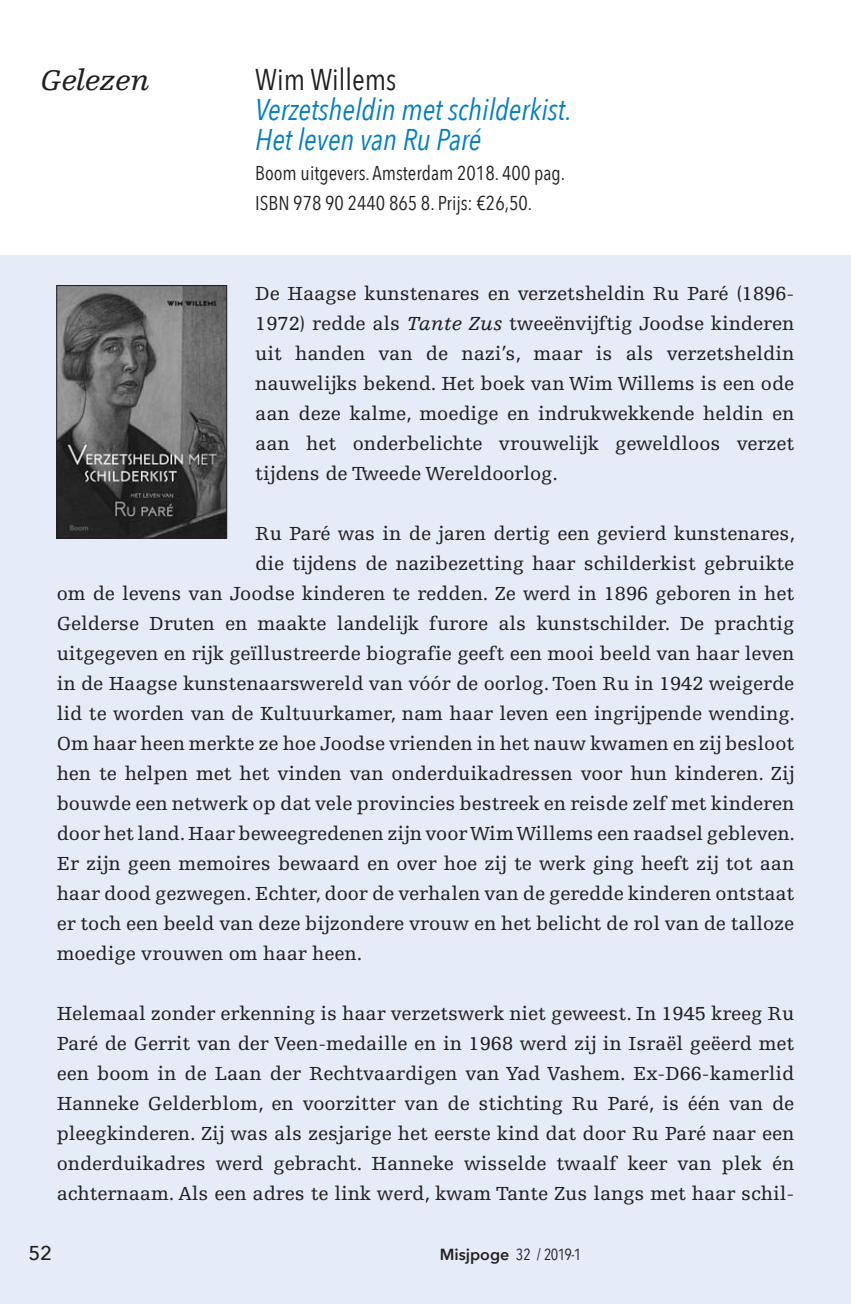
<style>
.page{position:relative;width:851px;height:1304px;background:#fff}
.page>*{position:absolute;margin:0;border:0;box-sizing:border-box;transform-origin:0 0}
.t1{font:italic 30px/30px "Avenir Next Condensed";color:#007dc3}
.t2{font:30px "Avenir Next Condensed";color:#231f20}
.t3{font:italic 30px "Egyptienne F";color:#231f20}
.t4{font:20px/30px "Egyptienne F";color:#231f20;text-align:justify}
.t5{font:20px/30px "Avenir Next Condensed";color:#231f20}
.t6{font:500 20px "Avenir Next";color:#231f20}
.t7{font:16px "Avenir Next Condensed";letter-spacing:-.05em;color:#231f20}
.s1{font-style:italic}
.s2{font-family:"Avenir Next";font-weight:600}
</style>
<div class="page">
<div style="left:0;top:0;width:850px;height:1304px;background:#e5ebf7"></div>
<div style="left:0;top:0;width:850px;height:255px;background:#fff"></div>
<img style="left:58px;top:287px;width:167px;height:250px">
<div style="left:56px;top:285px;width:171px;height:254px;border:1px solid #231f20"></div>
<h1 class="t3" style="left:40px;top:68px;width:112px">Gelezen</h1>
<h1 class="t2" style="left:255px;top:60px;width:142px">Wim Willems</h1>
<h1 class="t1" style="left:255px;top:95px;width:318px">Verzetsheldin met schilderkist.<br>Het leven van Ru Paré</h1>
<p class="t5" style="left:255px;top:159px;width:311px">Boom uitgevers. Amsterdam 2018. 400 pag.<br>ISBN 978 90 2440 865 8. Prĳs: €26,50.</p>
<p class="t4" style="left:255px;top:280px;width:540px">De Haagse kunstenares en verzetsheldin Ru Paré (1896- 1972) redde als <span class="s1">Tante Zus</span> tweeënvijftig Joodse kinderen uit handen van de nazi’s, maar is als verzetsheldin nauwelijks bekend. Het boek van Wim Willems is een ode aan deze kalme, moedige en indrukwekkende heldin en aan het onderbelichte vrouwelijk geweldloos verzet tijdens de Tweede Wereldoorlog.</p>
<p class="t4" style="left:255px;top:520px;width:541px">Ru Paré was in de jaren dertig een gevierd kunstenares,</p>
<p class="t4" style="left:255px;top:550px;width:540px">die tijdens de nazibezetting haar schilderkist gebruikte</p>
<p class="t4" style="left:57px;top:580px;width:739px">om de levens van Joodse kinderen te redden. Ze werd in 1896 geboren in het</p>
<p class="t4" style="left:57px;top:610px;width:739px">Gelderse Druten en maakte landelijk furore als kunstschilder. De prachtig</p>
<p class="t4" style="left:57px;top:640px;width:739px">uitgegeven en rijk geïllustreerde biografie geeft een mooi beeld van haar leven</p>
<p class="t4" style="left:57px;top:670px;width:739px">in de Haagse kunstenaarswereld van vóór de oorlog. Toen Ru in 1942 weigerde</p>
<p class="t4" style="left:57px;top:700px;width:739px">lid te worden van de Kultuurkamer, nam haar leven een ingrijpende wending.</p>
<p class="t4" style="left:57px;top:730px;width:739px">Om haar heen merkte ze hoe Joodse vrienden in het nauw kwamen en zij besloot</p>
<p class="t4" style="left:57px;top:760px;width:739px">hen te helpen met het vinden van onderduikadressen voor hun kinderen. Zij</p>
<p class="t4" style="left:57px;top:790px;width:739px">bouwde een netwerk op dat vele provincies bestreek en reisde zelf met kinderen</p>
<p class="t4" style="left:57px;top:820px;width:739px">door het land. Haar beweegredenen zijn voor Wim Willems een raadsel gebleven.</p>
<p class="t4" style="left:57px;top:850px;width:739px">Er zijn geen memoires bewaard en over hoe zij te werk ging heeft zij tot aan</p>
<p class="t4" style="left:57px;top:880px;width:739px">haar dood gezwegen. Echter, door de verhalen van de geredde kinderen ontstaat</p>
<p class="t4" style="left:57px;top:910px;width:739px">er toch een beeld van deze bijzondere vrouw en het belicht de rol van de talloze</p>
<p class="t4" style="left:57px;top:940px;width:307px">moedige vrouwen om haar heen.</p>
<p class="t4" style="left:57px;top:1000px;width:739px">Helemaal zonder erkenning is haar verzetswerk niet geweest. In 1945 kreeg Ru Paré de Gerrit van der Veen-medaille en in 1968 werd zij in Israël geëerd met een boom in de Laan der Rechtvaardigen van Yad Vashem. Ex-D66-kamerlid Hanneke Gelderblom, en voorzitter van de stichting Ru Paré, is één van de pleegkinderen. Zij was als zesjarige het eerste kind dat door Ru Paré naar een onderduikadres werd gebracht. Hanneke wisselde twaalf keer van plek én achternaam. Als een adres te link werd, kwam Tante Zus langs met haar schil-</p>
<p class="t6" style="left:28px;top:1240px;width:25px">52</p>
<p class="t7" style="left:439px;top:1244px;width:143px"><span class="s2">Misjpoge</span> 32 / 2019-1</p>
</div>
